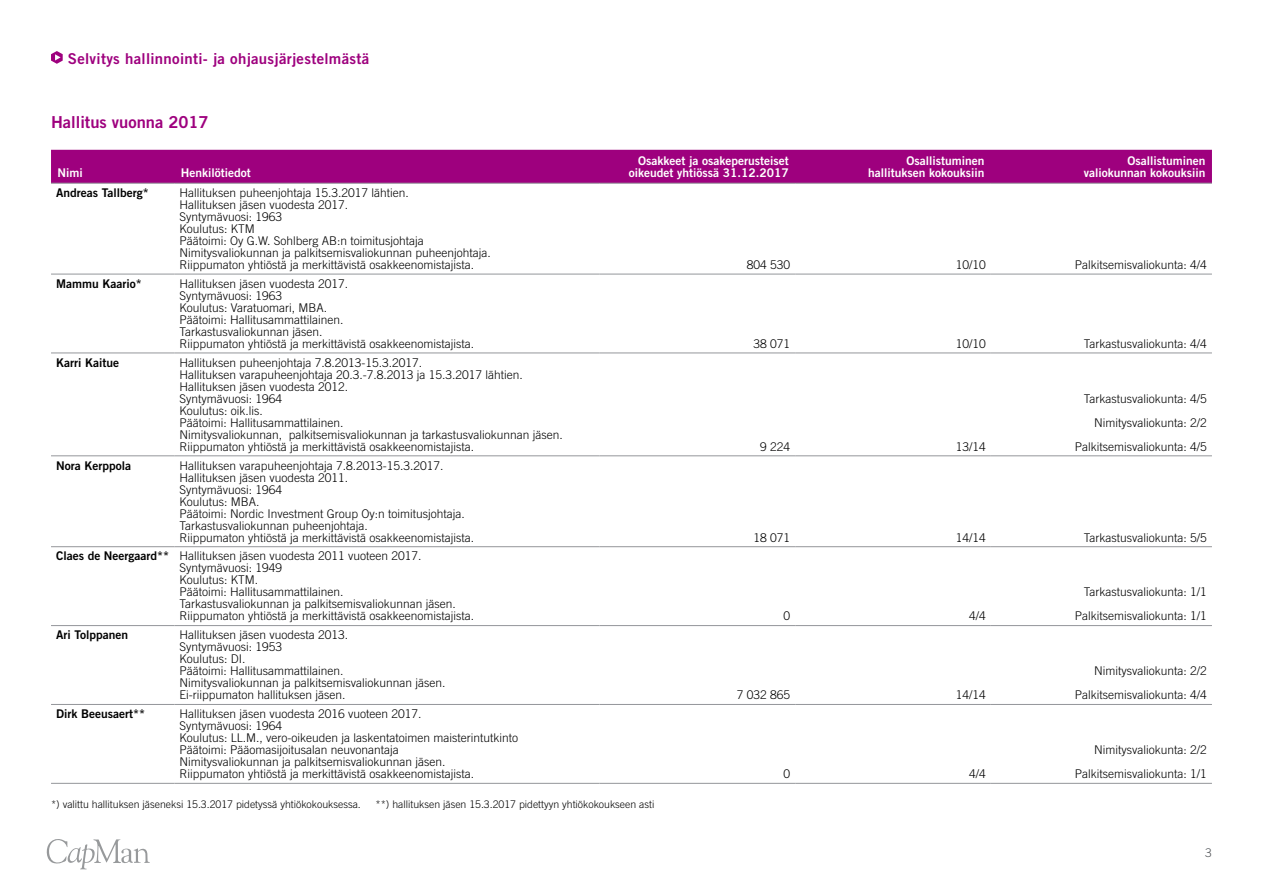
<style>
.page{position:relative;width:1263px;height:893px;background:#fff}
.page>*{position:absolute;margin:0;border:0;box-sizing:border-box;transform-origin:0 0}
.t1{font:16.5px "Trade Gothic LT Std Bd 2";color:#9e007e}
.t2{font:15px "Trade Gothic LT Std Bd 2";letter-spacing:.02em;color:#9e007e}
.t3{font:300 12px/12px "Trade Gothic LT Std";color:#000}
.t4{font:12px/12px "Trade Gothic LT Std Bd 2";color:#fff;text-align:right}
.t5{font:12px "Trade Gothic LT Std Bd 2";color:#000}
.t6{font:300 12px "Trade Gothic LT Std";color:#53565a}
.t7{font:300 10.5px "Trade Gothic LT Std";color:#000}
.s1{font-family:"Trade Gothic LT Std Bd 2";font-weight:400}
</style>
<div class="page">
<div style="left:51px;top:150px;width:1161px;height:33px;background:#9e007e"></div>
<hr style="left:51px;top:183px;width:123px;height:1px;background:#94969a">
<hr style="left:174px;top:183px;width:426px;height:1px;background:#94969a">
<hr style="left:600px;top:183px;width:195px;height:1px;background:#94969a">
<hr style="left:795px;top:183px;width:196px;height:1px;background:#94969a">
<hr style="left:991px;top:183px;width:221px;height:1px;background:#94969a">
<hr style="left:51px;top:274px;width:123px;height:1px;background:#94969a">
<hr style="left:174px;top:274px;width:426px;height:1px;background:#94969a">
<hr style="left:600px;top:274px;width:195px;height:1px;background:#94969a">
<hr style="left:795px;top:274px;width:196px;height:1px;background:#94969a">
<hr style="left:991px;top:274px;width:221px;height:1px;background:#94969a">
<hr style="left:51px;top:353px;width:123px;height:1px;background:#94969a">
<hr style="left:174px;top:353px;width:426px;height:1px;background:#94969a">
<hr style="left:600px;top:353px;width:195px;height:1px;background:#94969a">
<hr style="left:795px;top:353px;width:196px;height:1px;background:#94969a">
<hr style="left:991px;top:353px;width:221px;height:1px;background:#94969a">
<hr style="left:51px;top:455px;width:123px;height:1px;background:#94969a">
<hr style="left:174px;top:455px;width:426px;height:1px;background:#94969a">
<hr style="left:600px;top:455px;width:195px;height:1px;background:#94969a">
<hr style="left:795px;top:455px;width:196px;height:1px;background:#94969a">
<hr style="left:991px;top:455px;width:221px;height:1px;background:#94969a">
<hr style="left:51px;top:546px;width:123px;height:1px;background:#94969a">
<hr style="left:174px;top:546px;width:426px;height:1px;background:#94969a">
<hr style="left:600px;top:546px;width:195px;height:1px;background:#94969a">
<hr style="left:795px;top:546px;width:196px;height:1px;background:#94969a">
<hr style="left:991px;top:546px;width:221px;height:1px;background:#94969a">
<hr style="left:51px;top:625px;width:123px;height:1px;background:#94969a">
<hr style="left:174px;top:625px;width:426px;height:1px;background:#94969a">
<hr style="left:600px;top:625px;width:195px;height:1px;background:#94969a">
<hr style="left:795px;top:625px;width:196px;height:1px;background:#94969a">
<hr style="left:991px;top:625px;width:221px;height:1px;background:#94969a">
<hr style="left:51px;top:704px;width:123px;height:1px;background:#94969a">
<hr style="left:174px;top:704px;width:426px;height:1px;background:#94969a">
<hr style="left:600px;top:704px;width:195px;height:1px;background:#94969a">
<hr style="left:795px;top:704px;width:196px;height:1px;background:#94969a">
<hr style="left:991px;top:704px;width:221px;height:1px;background:#94969a">
<hr style="left:51px;top:783px;width:123px;height:1px;background:#94969a">
<hr style="left:174px;top:783px;width:426px;height:1px;background:#94969a">
<hr style="left:600px;top:783px;width:195px;height:1px;background:#94969a">
<hr style="left:795px;top:783px;width:196px;height:1px;background:#94969a">
<hr style="left:991px;top:783px;width:221px;height:1px;background:#94969a">
<svg style="left:46px;top:839px;width:104px;height:30px"></svg>
<svg style="left:51px;top:51px;width:12px;height:13px"></svg>
<p class="t2" style="left:68px;top:49px;width:303px">Selvitys hallinnointi- ja ohjausjärjestelmästä</p>
<h1 class="t1" style="left:51px;top:112px;width:159px">Hallitus vuonna 2017</h1>
<p class="t4" style="left:57px;top:166px;width:27px">Nimi</p>
<p class="t4" style="left:181px;top:166px;width:72px">Henkilötiedot</p>
<p class="t5" style="left:56px;top:185px;width:94px">Andreas Tallberg*</p>
<p class="t3" style="left:179px;top:187px;width:313px">Hallituksen puheenjohtaja 15.3.2017 lähtien.<br>Hallituksen jäsen vuodesta 2017.<br>Syntymävuosi: 1963<br>Koulutus: KTM<br>Päätoimi: Oy G.W. Sohlberg AB:n toimitusjohtaja Nimitysvaliokunnan ja palkitsemisvaliokunnan puheenjohtaja.<br>Riippumaton yhtiöstä ja merkittävistä osakkeenomistajista.</p>
<p class="t5" style="left:56px;top:276px;width:87px">Mammu Kaario*</p>
<p class="t3" style="left:179px;top:277px;width:296px">Hallituksen jäsen vuodesta 2017.<br>Syntymävuosi: 1963<br>Koulutus: Varatuomari, MBA.<br>Päätoimi: Hallitusammattilainen.<br>Tarkastusvaliokunnan jäsen.<br>Riippumaton yhtiöstä ja merkittävistä osakkeenomistajista.</p>
<p class="t5" style="left:56px;top:355px;width:64px">Karri Kaitue</p>
<p class="t3" style="left:179px;top:356px;width:385px">Hallituksen puheenjohtaja 7.8.2013-15.3.2017.<br>Hallituksen varapuheenjohtaja 20.3.-7.8.2013 ja 15.3.2017 lähtien.<br>Hallituksen jäsen vuodesta 2012.<br>Syntymävuosi: 1964<br>Koulutus: oik.lis.<br>Päätoimi: Hallitusammattilainen.<br>Nimitysvaliokunnan, palkitsemisvaliokunnan ja tarkastusvaliokunnan jäsen.<br>Riippumaton yhtiöstä ja merkittävistä osakkeenomistajista.</p>
<p class="t5" style="left:56px;top:458px;width:76px">Nora Kerppola</p>
<p class="t3" style="left:179px;top:459px;width:296px">Hallituksen varapuheenjohtaja 7.8.2013-15.3.2017.<br>Hallituksen jäsen vuodesta 2011.<br>Syntymävuosi: 1964<br>Koulutus: MBA.<br>Päätoimi: Nordic Investment Group Oy:n toimitusjohtaja.<br>Tarkastusvaliokunnan puheenjohtaja.<br>Riippumaton yhtiöstä ja merkittävistä osakkeenomistajista.</p>
<p class="t3" style="left:179px;top:550px;width:296px;text-indent:-123px"><span class="s1">Claes de Neergaard**</span> Hallituksen jäsen vuodesta 2011 vuoteen 2017.<br>Syntymävuosi: 1949<br>Koulutus: KTM.<br>Päätoimi: Hallitusammattilainen.<br>Tarkastusvaliokunnan ja palkitsemisvaliokunnan jäsen.<br>Riippumaton yhtiöstä ja merkittävistä osakkeenomistajista.</p>
<p class="t5" style="left:56px;top:628px;width:74px">Ari Tolppanen</p>
<p class="t3" style="left:179px;top:629px;width:267px">Hallituksen jäsen vuodesta 2013.<br>Syntymävuosi: 1953<br>Koulutus: DI.<br>Päätoimi: Hallitusammattilainen.<br>Nimitysvaliokunnan ja palkitsemisvaliokunnan jäsen.<br>Ei-riippumaton hallituksen jäsen.</p>
<p class="t5" style="left:56px;top:706px;width:90px">Dirk Beeusaert**</p>
<p class="t3" style="left:179px;top:708px;width:340px">Hallituksen jäsen vuodesta 2016 vuoteen 2017.<br>Syntymävuosi: 1964<br>Koulutus: LL.M., vero-oikeuden ja laskentatoimen maisterintutkinto Päätoimi: Pääomasijoitusalan neuvonantaja<br>Nimitysvaliokunnan ja palkitsemisvaliokunnan jäsen.<br>Riippumaton yhtiöstä ja merkittävistä osakkeenomistajista.</p>
<p class="t4" style="left:629px;top:154px;width:161px">Osakkeet ja osakeperusteiset oikeudet yhtiössä 31.12.2017</p>
<p class="t4" style="left:868px;top:154px;width:118px">Osallistuminen hallituksen kokouksiin</p>
<p class="t4" style="left:1084px;top:154px;width:123px">Osallistuminen valiokunnan kokouksiin</p>
<p class="t3" style="left:747px;top:259px;width:45px">804 530</p>
<p class="t3" style="left:956px;top:259px;width:32px">10/10</p>
<p class="t3" style="left:1075px;top:259px;width:133px">Palkitsemisvaliokunta: 4/4</p>
<p class="t3" style="left:753px;top:337px;width:38px">38 071</p>
<p class="t3" style="left:956px;top:337px;width:32px">10/10</p>
<p class="t3" style="left:1084px;top:337px;width:124px">Tarkastusvaliokunta: 4/4</p>
<p class="t3" style="left:760px;top:440px;width:32px">9 224</p>
<p class="t3" style="left:956px;top:440px;width:32px">13/14</p>
<p class="t3" style="left:1075px;top:386px;width:133px;line-height:24px;text-align:right">Tarkastusvaliokunta: 4/5<br>Nimitysvaliokunta: 2/2<br>Palkitsemisvaliokunta: 4/5</p>
<p class="t3" style="left:753px;top:531px;width:38px">18 071</p>
<p class="t3" style="left:956px;top:531px;width:32px">14/14</p>
<p class="t3" style="left:1084px;top:531px;width:124px">Tarkastusvaliokunta: 5/5</p>
<p class="t3" style="left:783px;top:610px;width:8px">0</p>
<p class="t3" style="left:969px;top:610px;width:18px">4/4</p>
<p class="t3" style="left:737px;top:689px;width:55px">7 032 865</p>
<p class="t3" style="left:956px;top:689px;width:32px">14/14</p>
<p class="t3" style="left:783px;top:768px;width:8px">0</p>
<p class="t3" style="left:969px;top:768px;width:18px">4/4</p>
<p class="t3" style="left:1075px;top:580px;width:133px;line-height:24px;text-align:right">Tarkastusvaliokunta: 1/1<br>Palkitsemisvaliokunta: 1/1</p>
<p class="t3" style="left:1075px;top:659px;width:133px;line-height:24px;text-align:right">Nimitysvaliokunta: 2/2<br>Palkitsemisvaliokunta: 4/4</p>
<p class="t3" style="left:1075px;top:738px;width:133px;line-height:24px;text-align:right">Nimitysvaliokunta: 2/2<br>Palkitsemisvaliokunta: 1/1</p>
<p class="t7" style="left:51px;top:798px;width:311px">*) valittu hallituksen jäseneksi 15.3.2017 pidetyssä yhtiökokouksessa.</p>
<p class="t7" style="left:375px;top:798px;width:280px">**) hallituksen jäsen 15.3.2017 pidettyyn yhtiökokoukseen asti</p>
<p class="t6" style="left:1205px;top:846px;width:8px">3</p>
</div>
